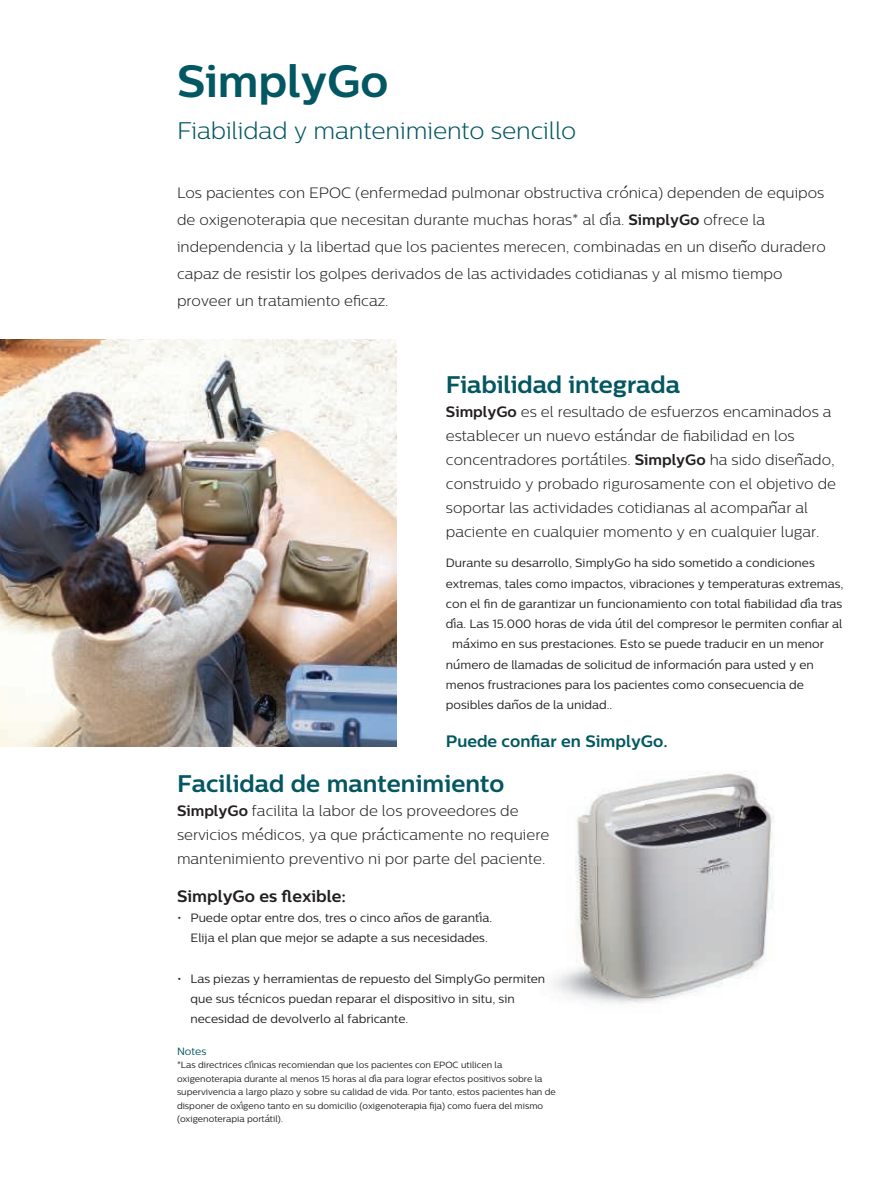
<style>
.page{position:relative;width:885px;height:1187px;background:#fff}
.page>*{position:absolute;margin:0;border:0;box-sizing:border-box;transform-origin:0 0}
.t1{font:700 45px "Centrale Sans";letter-spacing:-.005em;color:#035762}
.t2{font:700 24px "Centrale Sans";color:#035762}
.t3{font:300 24px "Centrale Sans";letter-spacing:-.005em;color:#035762}
.t4{font:700 16.5px "Centrale Sans";color:#035762}
.t5{font:700 16.5px "Centrale Sans";color:#231f20}
.t6{font:300 15px/24px "Centrale Sans";color:#231f20}
.t7{font:12px/20.2px "Centrale Sans";color:#231f20}
.t8{font:10.5px "Centrale Sans";color:#035762}
.t9{font:9px/13.5px "Centrale Sans";color:#231f20}
.s1{font-family:"Verdana";font-weight:400;font-style:italic}
.s2{font-weight:700}
.s3{font-family:"Verdana";font-style:italic}
</style>
<div class="page">
<img style="left:554px;top:771px;width:221px;height:233px">
<img style="left:0;top:339px;width:396px;height:408px">
<h1 class="t1" style="left:177px;top:54px;width:213px">SimplyGo</h1>
<h2 class="t3" style="left:177px;top:117px;width:401px">Fiabilidad y mantenimiento sencillo</h2>
<p class="t6" style="left:177px;top:179px;width:650px;line-height:27px">Los pacientes con EPOC (enfermedad pulmonar obstructiva cro<span class="s1">́</span>nica) dependen de equipos de oxigenoterapia que necesitan durante muchas horas* al di<span class="s1">́</span>a. <span class="s2">SimplyGo</span> ofrece la independencia y la libertad que los pacientes merecen, combinadas en un disen<span class="s1">̃</span>o duradero capaz de resistir los golpes derivados de las actividades cotidianas y al mismo tiempo proveer un tratamiento eficaz.</p>
<h2 class="t2" style="left:446px;top:369px;width:235px">Fiabilidad integrada</h2>
<p class="t6" style="left:446px;top:399px;width:391px"><span class="s2">SimplyGo</span> es el resultado de esfuerzos encaminados a establecer un nuevo esta<span class="s1">́</span>ndar de fiabilidad en los concentradores porta<span class="s1">́</span>tiles. <span class="s2">SimplyGo</span> ha sido disen<span class="s1">̃</span>ado, construido y probado rigurosamente con el objetivo de soportar las actividades cotidianas al acompan<span class="s1">̃</span>ar al paciente en cualquier momento y en cualquier lugar.</p>
<p class="t7" style="left:446px;top:553px;width:370px">Durante su desarrollo, SimplyGo ha sido sometido a condiciones</p>
<p class="t7" style="left:446px;top:573px;width:399px">extremas, tales como impactos, vibraciones y temperaturas extremas,</p>
<p class="t7" style="left:446px;top:593px;width:398px">con el fin de garantizar un funcionamiento con total fiabilidad di<span class="s3">́</span>a tras</p>
<p class="t7" style="left:446px;top:613px;width:398px">di<span class="s3">́</span>a. Las 15.000 horas de vida u<span class="s3">́</span>til del compresor le permiten confiar al</p>
<p class="t7" style="left:452px;top:634px;width:373px">ma<span class="s3">́</span>ximo en sus prestaciones. Esto se puede traducir en un menor</p>
<p class="t7" style="left:446px;top:654px;width:369px">nu<span class="s3">́</span>mero de llamadas de solicitud de informacio<span class="s3">́</span>n para usted y en</p>
<p class="t7" style="left:446px;top:674px;width:359px">menos frustraciones para los pacientes como consecuencia de</p>
<p class="t7" style="left:446px;top:694px;width:168px">posibles dan<span class="s3">̃</span>os de la unidad..</p>
<p class="t4" style="left:446px;top:731px;width:223px">Puede confiar en SimplyGo.</p>
<h2 class="t2" style="left:177px;top:769px;width:329px">Facilidad de mantenimiento</h2>
<p class="t6" style="left:177px;top:798px;width:374px"><span class="s2">SimplyGo</span> facilita la labor de los proveedores de servicios me<span class="s1">́</span>dicos, ya que pra<span class="s1">́</span>cticamente no requiere mantenimiento preventivo ni por parte del paciente.</p>
<p class="t5" style="left:177px;top:886px;width:170px">SimplyGo es flexible:</p>
<p class="t7" style="left:190px;top:907px;width:303px;text-indent:-14px">• Puede optar entre dos, tres o cinco an<span class="s3">̃</span>os de garanti<span class="s3">́</span>a.<br>Elija el plan que mejor se adapte a sus necesidades.</p>
<p class="t7" style="left:190px;top:968px;width:356px;text-indent:-14px">• Las piezas y herramientas de repuesto del SimplyGo permiten que sus te<span class="s3">́</span>cnicos puedan reparar el dispositivo in situ, sin necesidad de devolverlo al fabricante.</p>
<p class="t8" style="left:177px;top:1044px;width:31px">Notes</p>
<p class="t9" style="left:177px;top:1057px;width:380px">*Las directrices cli<span class="s3">́</span>nicas recomiendan que los pacientes con EPOC utilicen la oxigenoterapia durante al menos 15 horas al di<span class="s3">́</span>a para lograr efectos positivos sobre la supervivencia a largo plazo y sobre su calidad de vida. Por tanto, estos pacientes han de disponer de oxi<span class="s3">́</span>geno tanto en su domicilio (oxigenoterapia fija) como fuera del mismo (oxigenoterapia porta<span class="s3">́</span>til).</p>
</div>
